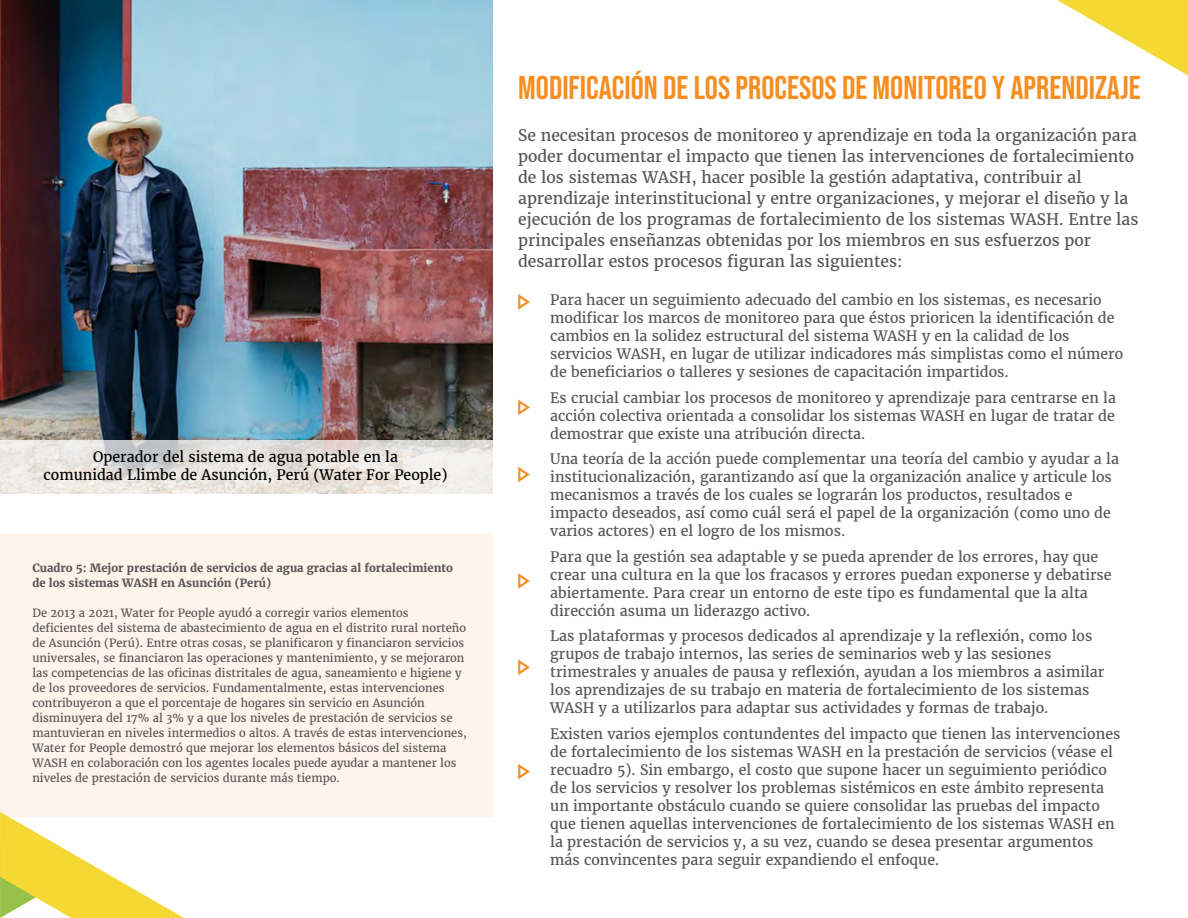
<style>
.page{position:relative;width:1188px;height:918px;background:#fff}
.page>*{position:absolute;margin:0;border:0;box-sizing:border-box;transform-origin:0 0}
.t1{font:32.85px "Bebas Neue";color:#f68e22}
.t2{font:15.75px/21px "Merriweather";color:#585657}
.t3{font:14.25px/18px "Merriweather";color:#585657}
.t4{font:14.25px/18px "Merriweather";color:#000;text-align:center}
.t5{font:11.25px/15px "Merriweather";color:#585657}
.t6{font:700 11.25px/15px "Merriweather";color:#585657}
</style>
<div class="page">
<img style="left:0;top:0;width:492px;height:440px">
<svg style="left:1057px;top:0;width:130px;height:75px"></svg>
<svg style="left:518px;top:294px;width:12px;height:16px"></svg>
<svg style="left:518px;top:400px;width:12px;height:15px"></svg>
<svg style="left:518px;top:467px;width:12px;height:15px"></svg>
<svg style="left:518px;top:573px;width:12px;height:16px"></svg>
<svg style="left:518px;top:660px;width:12px;height:15px"></svg>
<svg style="left:518px;top:764px;width:12px;height:15px"></svg>
<svg style="left:0;top:440px;width:492px;height:53px;background:#e6e2df"></svg>
<div style="left:0;top:534px;width:492px;height:283px;background:#fff4eb"></div>
<svg style="left:0;top:812px;width:184px;height:106px"></svg>
<p class="t4" style="left:44px;top:448px;width:405px">Operador del sistema de agua potable en la<br>comunidad Llimbe de Asunción, Perú (Water For People)</p>
<p class="t6" style="left:32px;top:561px;width:422px">Cuadro 5: Mejor prestación de servicios de agua gracias al fortalecimiento de los sistemas WASH en Asunción (Perú)</p>
<p class="t5" style="left:32px;top:606px;width:436px">De 2013 a 2021, Water for People ayudó a corregir varios elementos deficientes del sistema de abastecimiento de agua en el distrito rural norteño de Asunción (Perú). Entre otras cosas, se planificaron y financiaron servicios universales, se financiaron las operaciones y mantenimiento, y se mejoraron las competencias de las oficinas distritales de agua, saneamiento e higiene y de los proveedores de servicios. Fundamentalmente, estas intervenciones contribuyeron a que el porcentaje de hogares sin servicio en Asunción disminuyera del 17% al 3% y a que los niveles de prestación de servicios se mantuvieran en niveles intermedios o altos. A través de estas intervenciones, Water for People demostró que mejorar los elementos básicos del sistema WASH en colaboración con los agentes locales puede ayudar a mantener los niveles de prestación de servicios durante más tiempo.</p>
<h1 class="t1" style="left:518px;top:69px;width:624px">MODIFICACIÓN DE LOS PROCESOS DE MONITOREO Y APRENDIZAJE</h1>
<p class="t2" style="left:518px;top:125px;width:622px">Se necesitan procesos de monitoreo y aprendizaje en toda la organización para poder documentar el impacto que tienen las intervenciones de fortalecimiento de los sistemas WASH, hacer posible la gestión adaptativa, contribuir al aprendizaje interinstitucional y entre organizaciones, y mejorar el diseño y la ejecución de los programas de fortalecimiento de los sistemas WASH. Entre las principales enseñanzas obtenidas por los miembros en sus esfuerzos por desarrollar estos procesos figuran las siguientes:</p>
<p class="t3" style="left:550px;top:291px;width:574px">Para hacer un seguimiento adecuado del cambio en los sistemas, es necesario modificar los marcos de monitoreo para que éstos prioricen la identificación de cambios en la solidez estructural del sistema WASH y en la calidad de los servicios WASH, en lugar de utilizar indicadores más simplistas como el número de beneficiarios o talleres y sesiones de capacitación impartidos.</p>
<p class="t3" style="left:550px;top:389px;width:567px;text-align:justify">Es crucial cambiar los procesos de monitoreo y aprendizaje para centrarse en la acción colectiva orientada a consolidar los sistemas WASH en lugar de tratar de demostrar que existe una atribución directa.</p>
<p class="t3" style="left:550px;top:450px;width:570px">Una teoría de la acción puede complementar una teoría del cambio y ayudar a la institucionalización, garantizando así que la organización analice y articule los mecanismos a través de los cuales se lograrán los productos, resultados e impacto deseados, así como cuál será el papel de la organización (como uno de varios actores) en el logro de los mismos.</p>
<p class="t3" style="left:550px;top:548px;width:563px">Para que la gestión sea adaptable y se pueda aprender de los errores, hay que crear una cultura en la que los fracasos y errores puedan exponerse y debatirse abiertamente. Para crear un entorno de este tipo es fundamental que la alta dirección asuma un liderazgo activo.</p>
<p class="t3" style="left:550px;top:627px;width:555px">Las plataformas y procesos dedicados al aprendizaje y la reflexión, como los grupos de trabajo internos, las series de seminarios web y las sesiones trimestrales y anuales de pausa y reflexión, ayudan a los miembros a asimilar los aprendizajes de su trabajo en materia de fortalecimiento de los sistemas WASH y a utilizarlos para adaptar sus actividades y formas de trabajo.</p>
<p class="t3" style="left:550px;top:725px;width:571px">Existen varios ejemplos contundentes del impacto que tienen las intervenciones de fortalecimiento de los sistemas WASH en la prestación de servicios (véase el recuadro 5). Sin embargo, el costo que supone hacer un seguimiento periódico de los servicios y resolver los problemas sistémicos en este ámbito representa un importante obstáculo cuando se quiere consolidar las pruebas del impacto que tienen aquellas intervenciones de fortalecimiento de los sistemas WASH en la prestación de servicios y, a su vez, cuando se desea presentar argumentos más convincentes para seguir expandiendo el enfoque.</p>
</div>
